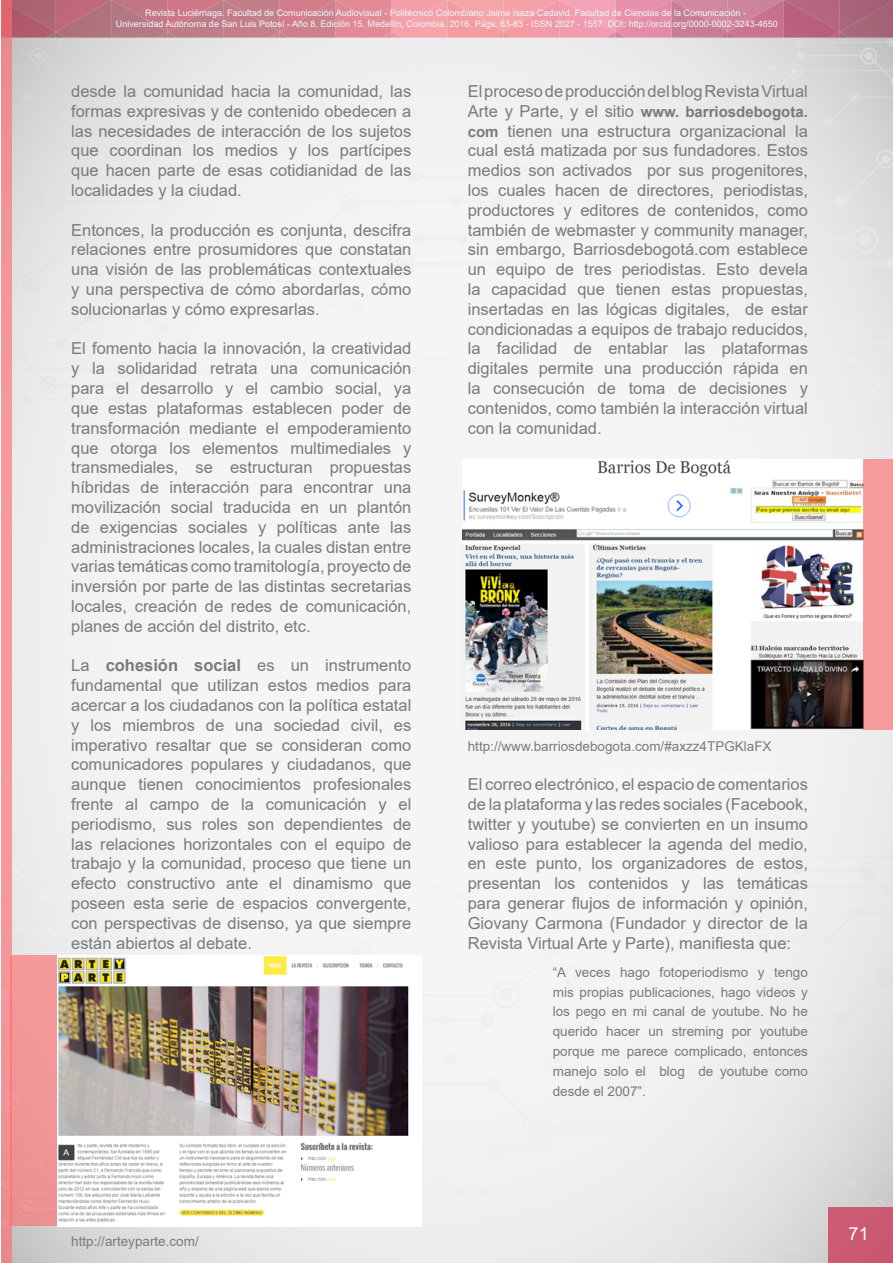
<style>
.page{position:relative;width:893px;height:1263px;background:#fff}
.page>*{position:absolute;margin:0;border:0;box-sizing:border-box;transform-origin:0 0}
.t1{font:18px "Arial";color:#fff}
.t2{font:16.5px/19.8px "Arial";color:#797a7d;text-align:justify}
.t3{font:700 15px "Arial";color:#797a7d}
.t4{font:13.5px/19.8px "Arial";color:#797a7d;text-align:justify}
.t5{font:9px/10.8px "Arial";color:#eff8fa;text-align:center}
.s1{font-weight:700}
.s2{font-weight:400;font-size:16.5px}
.s3{font-weight:700;font-size:15px}
</style>
<div class="page">
<img style="left:12px;top:38px;width:881px;height:1225px">
<div style="left:828px;top:1207px;width:65px;height:56px;background:#cb5972"></div>
<img style="left:12px;top:32px;width:881px;height:6px">
<img style="left:12px;top:0;width:881px;height:32px">
<svg style="left:46px;top:32px;width:20px;height:6px"></svg>
<svg style="left:158px;top:32px;width:20px;height:6px"></svg>
<svg style="left:382px;top:32px;width:20px;height:6px"></svg>
<svg style="left:606px;top:32px;width:20px;height:6px"></svg>
<svg style="left:830px;top:32px;width:19px;height:6px"></svg>
<svg style="left:270px;top:32px;width:20px;height:6px"></svg>
<svg style="left:494px;top:32px;width:20px;height:6px"></svg>
<svg style="left:718px;top:32px;width:20px;height:6px"></svg>
<svg style="left:1px;top:0;width:11px;height:1263px;background:#f29396"></svg>
<img style="left:57px;top:956px;width:364px;height:271px">
<img style="left:462px;top:460px;width:401px;height:269px">
<div style="left:863px;top:459px;width:30px;height:270px;background:#f79a9d"></div>
<div style="left:11px;top:955px;width:46px;height:270px;background:#f29598"></div>
<p class="t5" style="left:116px;top:8px;width:663px">Revista Luciérnaga. Facultad de Comunicación Audiovisual - Politécnico Colombiano Jaime Isaza Cadavid. Facultad de Ciencias de la Comunicación -<br>Universidad Autónoma de San Luis Potosí - Año 8, Edición 15. Medellín, Colombia. 2016. Págs. 63-83 - ISSN 2027 - 1557. DOI: http://orcid.org/0000-0002-3243-4650</p>
<p class="t2" style="left:71px;top:81px;width:342px">desde la comunidad hacia la comunidad, las formas expresivas y de contenido obedecen a las necesidades de interacción de los sujetos que coordinan los medios y los partícipes que hacen parte de esas cotidianidad de las localidades y la ciudad.</p>
<p class="t2" style="left:71px;top:220px;width:342px">Entonces, la producción es conjunta, descifra relaciones entre prosumidores que constatan una visión de las problemáticas contextuales y una perspectiva de cómo abordarlas, cómo solucionarlas y cómo expresarlas.</p>
<p class="t2" style="left:71px;top:339px;width:342px">El fomento hacia la innovación, la creatividad y la solidaridad retrata una comunicación para el desarrollo y el cambio social, ya que estas plataformas establecen poder de transformación mediante el empoderamiento que otorga los elementos multimediales y transmediales, se estructuran propuestas híbridas de interacción para encontrar una movilización social traducida en un plantón de exigencias sociales y políticas ante las administraciones locales, la cuales distan entre varias temáticas como tramitología, proyecto de inversión por parte de las distintas secretarias locales, creación de redes de comunicación, planes de acción del distrito, etc.</p>
<p class="t2" style="left:71px;top:655px;width:342px">La <span class="s1">cohesión social</span> es un instrumento fundamental que utilizan estos medios para acercar a los ciudadanos con la política estatal y los miembros de una sociedad civil, es imperativo resaltar que se consideran como comunicadores populares y ciudadanos, que aunque tienen conocimientos profesionales frente al campo de la comunicación y el periodismo, sus roles son dependientes de las relaciones horizontales con el equipo de trabajo y la comunidad, proceso que tiene un efecto constructivo ante el dinamismo que poseen esta serie de espacios convergente, con perspectivas de disenso, ya que siempre están abiertos al debate.</p>
<p class="t2" style="left:468px;top:81px;width:342px">El proceso de producción del blogRevista Virtual</p>
<p class="t3" style="left:468px;top:101px;width:342px"><span class="s2">Arte y Parte, y el sitio</span> www. barriosdebogota.</p>
<p class="t2" style="left:468px;top:121px;width:342px"><span class="s3">com</span> tienen una estructura organizacional la cual está matizada por sus fundadores. Estos medios son activados por sus progenitores, los cuales hacen de directores, periodistas, productores y editores de contenidos, como también de webmaster y community manager, sin embargo, Barriosdebogotá.com establece un equipo de tres periodistas. Esto devela la capacidad que tienen estas propuestas, insertadas en las lógicas digitales, de estar condicionadas a equipos de trabajo reducidos, la facilidad de entablar las plataformas digitales permite una producción rápida en la consecución de toma de decisiones y contenidos, como también la interacción virtual con la comunidad.</p>
<p class="t4" style="left:468px;top:736px;width:305px">http://www.barriosdebogota.com/#axzz4TPGKlaFX</p>
<p class="t2" style="left:468px;top:774px;width:342px">El correo electrónico, el espacio de comentarios de la plataforma y las redes sociales (Facebook, twitter y youtube) se convierten en un insumo valioso para establecer la agenda del medio, en este punto, los organizadores de estos, presentan los contenidos y las temáticas para generar flujos de información y opinión, Giovany Carmona (Fundador y director de la Revista Virtual Arte y Parte), manifiesta que:</p>
<p class="t4" style="left:553px;top:962px;width:257px">“A veces hago fotoperiodismo y tengo mis propias publicaciones, hago videos y los pego en mi canal de youtube. No he querido hacer un streming por youtube porque me parece complicado, entonces manejo solo el blog de youtube como desde el 2007”.</p>
<p class="t4" style="left:71px;top:1231px;width:129px">http://arteyparte.com/</p>
<p class="t1" style="left:849px;top:1221px;width:22px">71</p>
</div>
